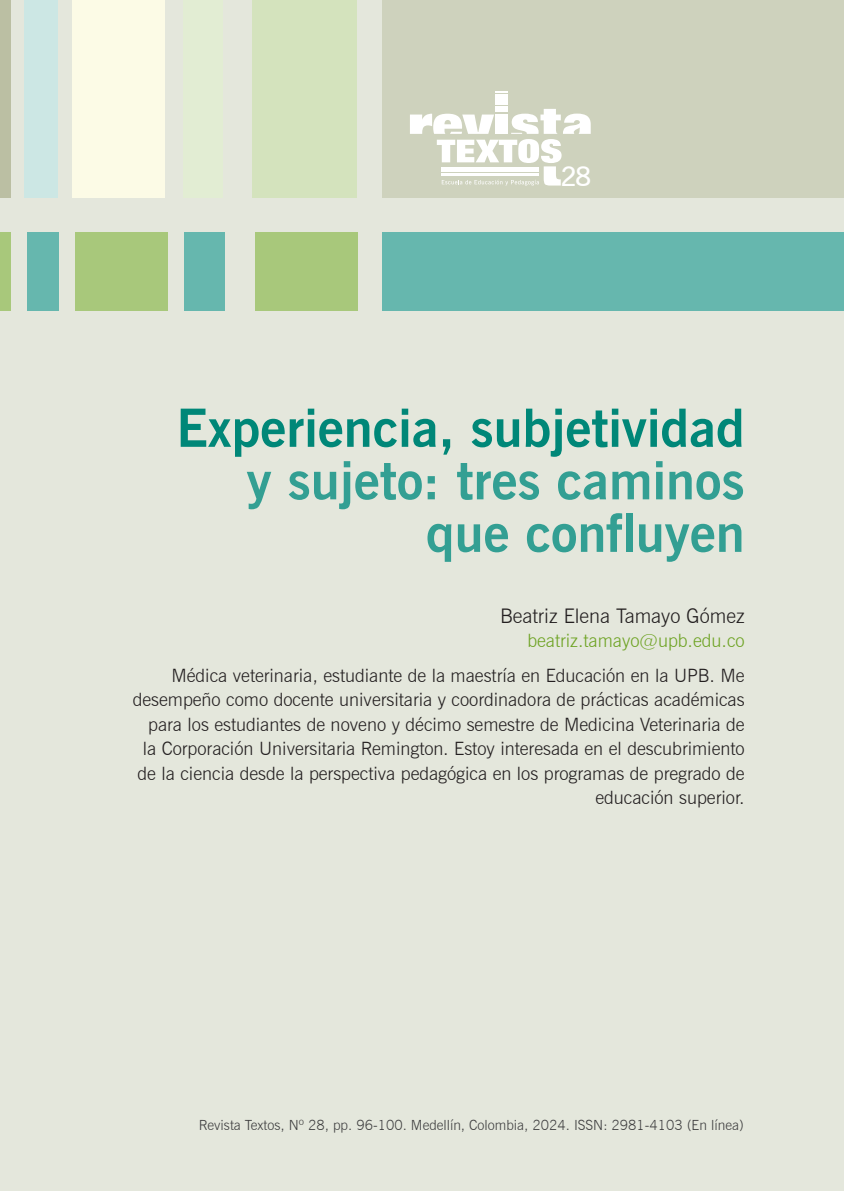
<style>
.page{position:relative;width:844px;height:1191px;background:#fff}
.page>*{position:absolute;margin:0;border:0;box-sizing:border-box;transform-origin:0 0}
.TITU_Capítulo{font:700 52.5px/52.5px "News Gothic BT";color:#339f93;text-align:right}
.t1{font:600 26.78px "News Gothic BT";color:#fff}
.autores{font:300 20.12px "News Gothic BT";color:#231f20}
.carretazo_autores{font:300 18.38px/24.5px "News Gothic BT";color:#231f20;text-align:right}
.carretazo_autores-2{font:300 18.38px "News Gothic BT";color:#6ea324}
.Folios_explicativos{font:300 14px "News Gothic BT";color:#3e3e3f}
.s1{color:#008778}
</style>
<div class="page">
<div style="left:0;top:0;width:843px;height:1191px;background:#e4e7dc"></div>
<div style="left:381px;top:0;width:462px;height:198px;background:#ced2bd"></div>
<div style="left:252px;top:0;width:105px;height:198px;background:#d4e3bd"></div>
<div style="left:0;top:0;width:11px;height:198px;background:#bbbfa3"></div>
<div style="left:183px;top:0;width:40px;height:198px;background:#e2edd3"></div>
<div style="left:24px;top:0;width:33px;height:198px;background:#cce7e4"></div>
<div style="left:72px;top:0;width:93px;height:198px;background:#fcfbe6"></div>
<div style="left:495px;top:97px;width:12px;height:5px;background:#fff"></div>
<svg style="left:495px;top:91px;width:12px;height:5px"></svg>
<svg style="left:410px;top:103px;width:180px;height:82px"></svg>
<div style="left:254px;top:232px;width:103px;height:79px;background:#a8c87b"></div>
<div style="left:75px;top:232px;width:92px;height:79px;background:#a8c87b"></div>
<div style="left:27px;top:232px;width:31px;height:79px;background:#66b7ae"></div>
<div style="left:0;top:232px;width:10px;height:79px;background:#a8c87b"></div>
<div style="left:184px;top:232px;width:40px;height:79px;background:#66b7ae"></div>
<div style="left:382px;top:232px;width:461px;height:79px;background:#66b7ae"></div>
<h2 class="t1" style="left:560px;top:160px;width:32px">28</h2>
<p class="TITU_Capítulo" style="left:176px;top:401px;width:570px"><span class="s1">Experiencia, subjetividad </span>y sujeto: tres caminos que confluyen</p>
<p class="autores" style="left:500px;top:603px;width:246px">Beatriz Elena Tamayo Gómez</p>
<p class="carretazo_autores-2" style="left:527px;top:629px;width:219px">beatriz.tamayo@upb.edu.co</p>
<p class="carretazo_autores" style="left:133px;top:662px;width:613px">Médica veterinaria, estudiante de la maestría en Educación en la UPB. Me desempeño como docente universitaria y coordinadora de prácticas académicas para los estudiantes de noveno y décimo semestre de Medicina Veterinaria de la Corporación Universitaria Remington. Estoy interesada en el descubrimiento de la ciencia desde la perspectiva pedagógica en los programas de pregrado de educación superior.</p>
<p class="Folios_explicativos" style="left:199px;top:1117px;width:546px">Revista Textos, Nº 28, pp. 96-100. Medellín, Colombia, 2024. ISSN: 2981-4103 (En línea)</p>
</div>
